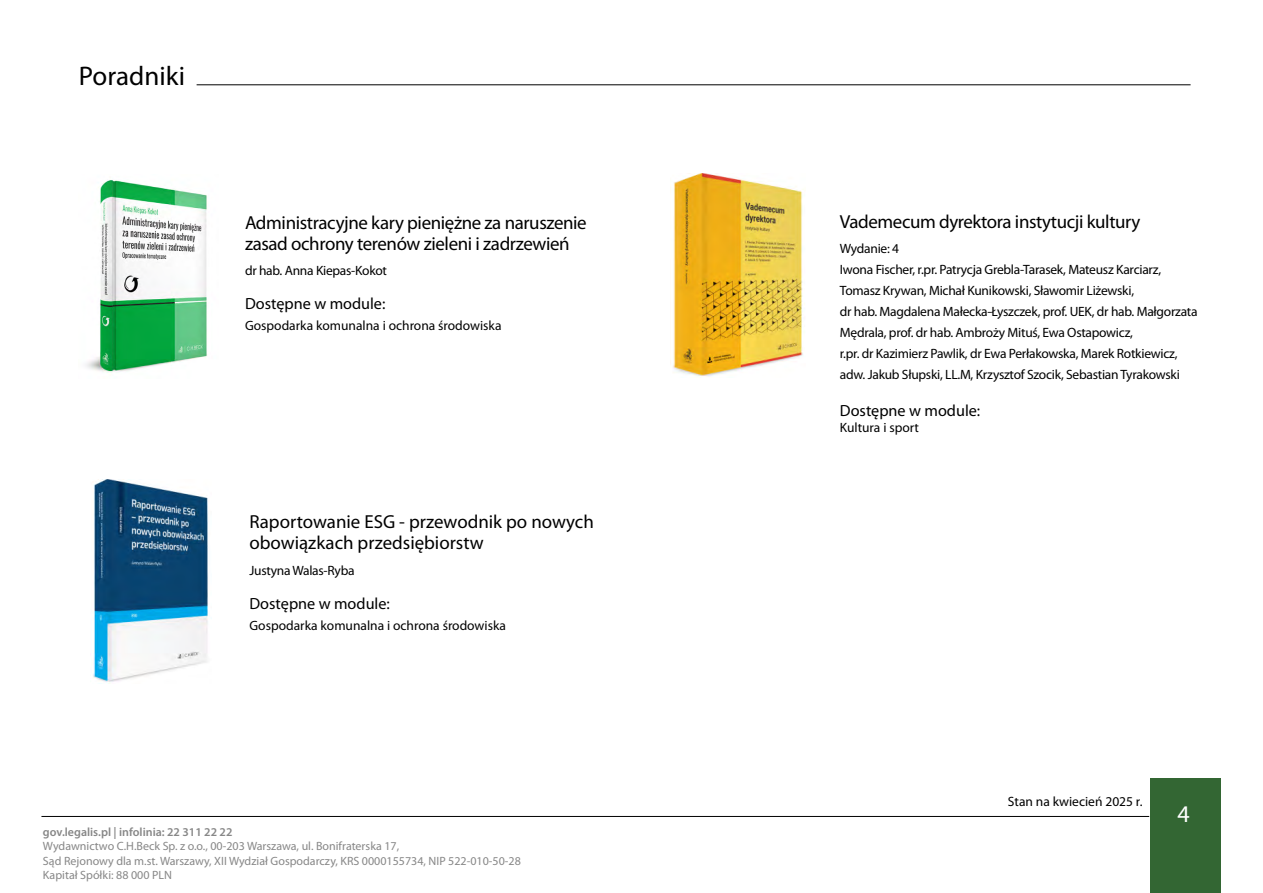
<style>
.page{position:relative;width:1263px;height:893px;background:#fff}
.page>*{position:absolute;margin:0;border:0;box-sizing:border-box;transform-origin:0 0}
.t1{font:27px "Myriad Pro";color:#000}
.t2{font:24px "Myriad Pro";color:#fff}
.t3{font:18.9px/21px "Myriad Pro";letter-spacing:-.02em;color:#000}
.t4{font:18.9px/21px "Myriad Pro";color:#000}
.t5{font:16.2px "Myriad Pro";color:#000}
.t6{font:13.5px/21px "Myriad Pro";letter-spacing:-.02em;color:#000}
.t7{font:13.5px "Myriad Pro";color:#000}
.t8{font:12px/14.4px "Myriad Pro";color:#878787}
.t9{font:600 12px "Myriad Pro";color:#878787}
</style>
<div class="page">
<hr style="left:41px;top:816px;width:1108px;height:1px;background:#000">
<div style="left:1150px;top:779px;width:70px;height:114px;background:#363"></div>
<hr style="left:197px;top:85px;width:993px;height:1px;background:#000">
<img style="left:86px;top:180px;width:121px;height:193px">
<img style="left:673px;top:173px;width:132px;height:204px">
<img style="left:93px;top:479px;width:115px;height:205px">
<h1 class="t1" style="left:79px;top:59px;width:108px">Poradniki</h1>
<h3 class="t3" style="left:245px;top:212px;width:343px">Administracyjne kary pieniężne za naruszenie zasad ochrony terenów zieleni i zadrzewień</h3>
<p class="t6" style="left:245px;top:260px;width:143px">dr hab. Anna Kiepas-Kokot</p>
<p class="t5" style="left:245px;top:294px;width:142px">Dostępne w module:</p>
<p class="t7" style="left:245px;top:317px;width:258px">Gospodarka komunalna i ochrona środowiska</p>
<h3 class="t4" style="left:249px;top:511px;width:346px">Raportowanie ESG - przewodnik po nowych obowiązkach przedsiębiorstw</h3>
<p class="t6" style="left:249px;top:559px;width:107px">Justyna Walas-Ryba</p>
<p class="t5" style="left:249px;top:594px;width:142px">Dostępne w module:</p>
<p class="t7" style="left:249px;top:617px;width:258px">Gospodarka komunalna i ochrona środowiska</p>
<p class="t9" style="left:43px;top:824px;width:191px">gov.legalis.pl | infolinia: 22 311 22 22</p>
<p class="t8" style="left:43px;top:839px;width:479px">Wydawnictwo C.H.Beck Sp. z o.o., 00-203 Warszawa, ul. Bonifraterska 17,<br>Sąd Rejonowy dla m.st. Warszawy, XII Wydział Gospodarczy, KRS 0000155734, NIP 522-010-50-28<br>Kapitał Spółki: 88 000 PLN</p>
<h3 class="t3" style="left:840px;top:211px;width:302px">Vademecum dyrektora instytucji kultury</h3>
<p class="t6" style="left:840px;top:238px;width:359px">Wydanie: 4<br>Iwona Fischer, r.pr. Patrycja Grebla-Tarasek, Mateusz Karciarz, Tomasz Krywan, Michał Kunikowski, Sławomir Liżewski,<br>dr hab. Magdalena Małecka-Łyszczek, prof. UEK, dr hab. Małgorzata Mędrala, prof. dr hab. Ambroży Mituś, Ewa Ostapowicz,<br>r.pr. dr Kazimierz Pawlik, dr Ewa Perłakowska, Marek Rotkiewicz, adw. Jakub Słupski, LL.M, Krzysztof Szocik, Sebastian Tyrakowski</p>
<p class="t5" style="left:840px;top:400px;width:142px">Dostępne w module:</p>
<p class="t7" style="left:840px;top:419px;width:81px">Kultura i sport</p>
<p class="t7" style="left:1008px;top:793px;width:136px">Stan na kwiecień 2025 r.</p>
<h2 class="t2" style="left:1177px;top:799px;width:14px">4</h2>
</div>
